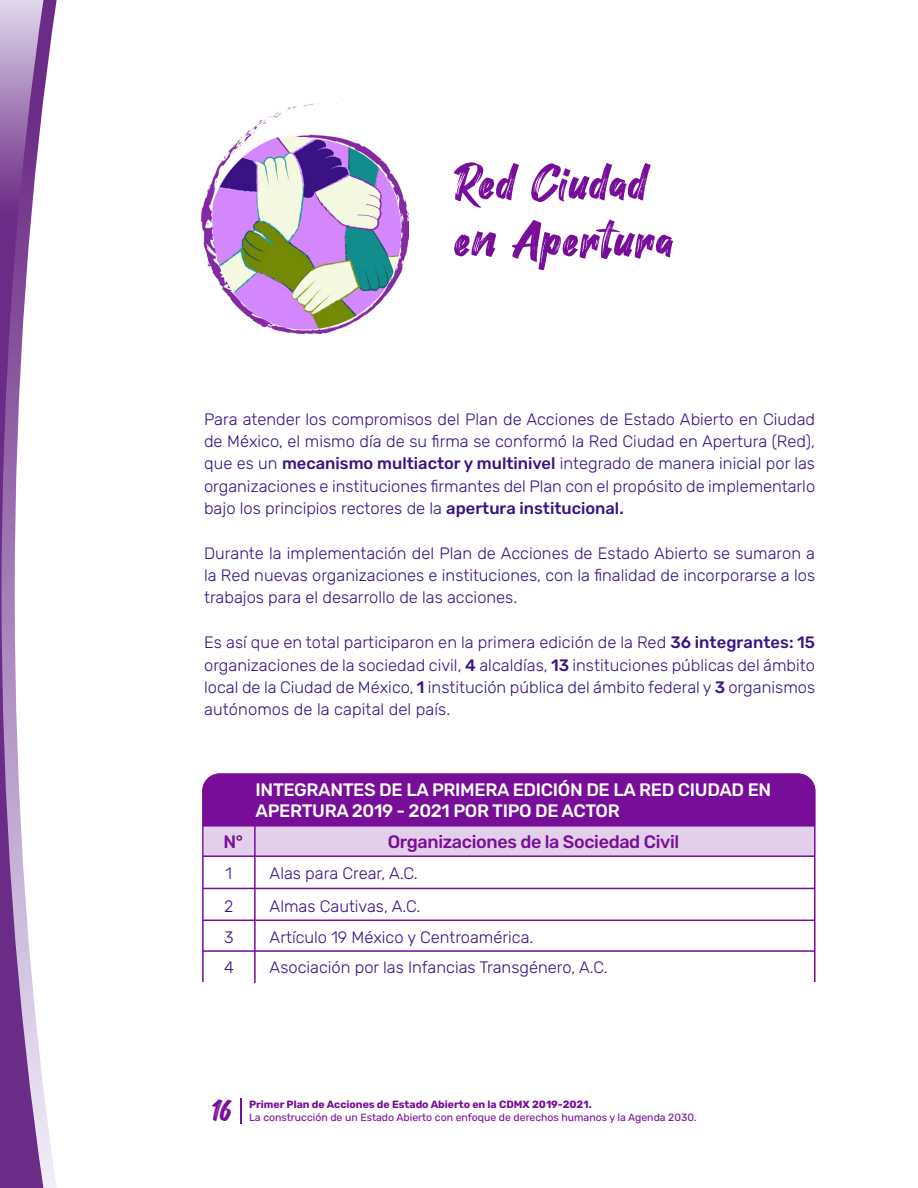
<style>
.page{position:relative;width:918px;height:1188px;background:#fff}
.page>*{position:absolute;margin:0;border:0;box-sizing:border-box;transform-origin:0 0}
.t1{font:52.5px/57px "Hey August";letter-spacing:.01em;color:#780d99}
.t2{font:33px "Hey August";color:#780d99}
.t3{font:500 18px/21px "Rubik";letter-spacing:-.02em;color:#fff}
.t4{font:500 18px "Rubik";letter-spacing:-.02em;color:#780d99}
.t5{font:300 16.5px/22.4px "Rubik";color:#381285}
.t6{font:10.5px "Rubik";color:#780d99}
.t7{font:700 10.5px "Rubik";color:#780d99}
.s1{font-weight:500}
</style>
<div class="page">
<img style="left:201px;top:104px;width:207px;height:230px">
<svg style="left:202px;top:786px;width:614px;height:198px"></svg>
<div style="left:203px;top:773px;width:612px;height:52px;background:#780d99"></div>
<svg style="left:44px;top:0;width:13px;height:1188px"></svg>
<svg style="left:0;top:0;width:44px;height:1188px"></svg>
<svg style="left:240px;top:1098px;width:1px;height:26px"></svg>
<hr style="left:203px;top:950px;width:612px;height:2px;background:#780d99">
<hr style="left:203px;top:920px;width:612px;height:1px;background:#780d99">
<hr style="left:203px;top:888px;width:612px;height:1px;background:#780d99">
<hr style="left:203px;top:855px;width:612px;height:2px;background:#780d99">
<hr style="left:203px;top:825px;width:612px;height:2px;background:#780d99">
<hr style="left:254px;top:825px;width:2px;height:158px;background:#780d99">
<img style="left:211px;top:137px;width:190px;height:193px">
<h1 class="t1" style="left:455px;top:156px;width:221px">Red Ciudad en Apertura</h1>
<p class="t5" style="left:204px;top:408px;width:613px;text-align:justify">Para atender los compromisos del Plan de Acciones de Estado Abierto en Ciudad de México, el mismo día de su firma se conformó la Red Ciudad en Apertura (Red), que es un <span class="s1">mecanismo multiactor y multinivel</span> integrado de manera inicial por las organizaciones e instituciones firmantes del Plan con el propósito de implementarlo bajo los principios rectores de la <span class="s1">apertura institucional.</span></p>
<p class="t5" style="left:204px;top:542px;width:613px;text-align:justify">Durante la implementación del Plan de Acciones de Estado Abierto se sumaron a la Red nuevas organizaciones e instituciones, con la finalidad de incorporarse a los trabajos para el desarrollo de las acciones.</p>
<p class="t5" style="left:204px;top:632px;width:613px;text-align:justify">Es así que en total participaron en la primera edición de la Red <span class="s1">36 integrantes: 15 </span>organizaciones de la sociedad civil, <span class="s1">4</span> alcaldías, <span class="s1">13</span> instituciones públicas del ámbito local de la Ciudad de México, <span class="s1">1</span> institución pública del ámbito federal y <span class="s1">3</span> organismos autónomos de la capital del país.</p>
<p class="t4" style="left:223px;top:831px;width:21px">N°</p>
<p class="t5" style="left:224px;top:857px;width:11px;line-height:33px">1<br>2</p>
<p class="t5" style="left:224px;top:923px;width:11px;line-height:30px">3<br>4</p>
<p class="t3" style="left:256px;top:780px;width:517px">INTEGRANTES DE LA PRIMERA EDICIÓN DE LA RED CIUDAD EN<br>APERTURA 2019 - 2021 POR TIPO DE ACTOR</p>
<p class="t4" style="left:388px;top:831px;width:293px">Organizaciones de la Sociedad Civil</p>
<p class="t5" style="left:270px;top:857px;width:152px;line-height:33px">Alas para Crear, A.C.<br>Almas Cautivas, A.C.</p>
<p class="t5" style="left:270px;top:923px;width:340px;line-height:30px">Artículo 19 México y Centroamérica.<br>Asociación por las Infancias Transgénero, A.C.</p>
<h2 class="t2" style="left:212px;top:1092px;width:21px">16</h2>
<p class="t7" style="left:249px;top:1098px;width:344px">Primer Plan de Acciones de Estado Abierto en la CDMX 2019-2021.</p>
<p class="t6" style="left:249px;top:1111px;width:449px">La construcción de un Estado Abierto con enfoque de derechos humanos y la Agenda 2030.</p>
</div>
